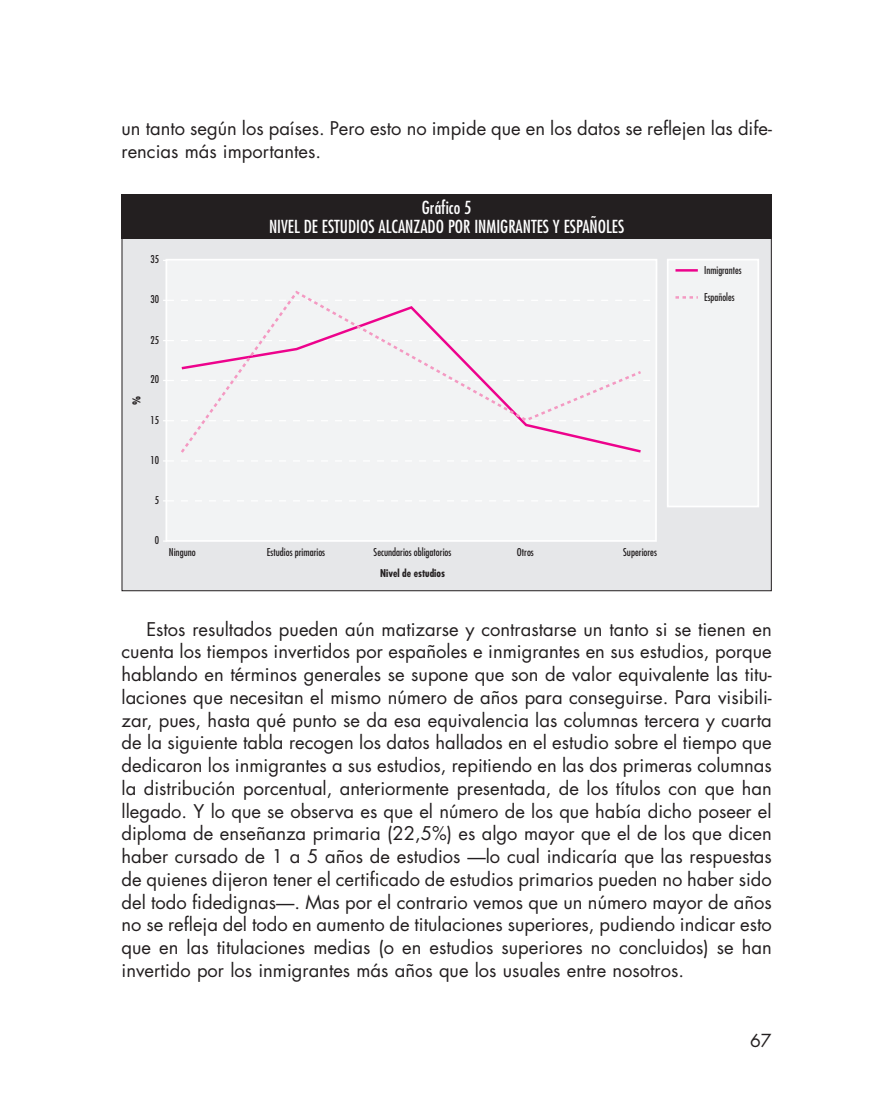
<style>
.page{position:relative;width:872px;height:1120px;background:#fff}
.page>*{position:absolute;margin:0;border:0;box-sizing:border-box;transform-origin:0 0}
.t1{font:18.38px/22.8px "Futura";color:#231f20}
.t2{font:condensed 17.5px/19.2px "Futura";color:#fff;text-align:center}
.t3{font:17.5px "Futura";color:#231f20}
.t4{font:condensed 10.5px "Futura";color:#231f20}
.t5{font:700 condensed 10.5px "Futura";color:#231f20}
</style>
<div class="page">
<div style="left:122px;top:195px;width:649px;height:396px;background:#e6e7e9"></div>
<div style="left:165px;top:259px;width:492px;height:283px;background:#f2f3f4"></div>
<svg style="left:163px;top:500px;width:493px;height:1px"></svg>
<svg style="left:163px;top:460px;width:493px;height:2px"></svg>
<svg style="left:163px;top:420px;width:493px;height:1px"></svg>
<svg style="left:163px;top:380px;width:493px;height:1px"></svg>
<svg style="left:163px;top:340px;width:493px;height:1px"></svg>
<svg style="left:163px;top:300px;width:493px;height:1px"></svg>
<div style="left:666px;top:259px;width:93px;height:248px;background:#f2f3f4;border:2px solid #fff"></div>
<hr style="left:675px;top:269px;width:22px;height:3px;background:#ed028c">
<svg style="left:675px;top:296px;width:22px;height:3px"></svg>
<div style="left:178px;top:289px;width:465px;height:166px;background:#f2f3f4"></div>
<div style="left:121px;top:194px;width:650px;height:45px;background:#231f20"></div>
<p class="t1" style="left:121px;top:119px;width:651px">un tanto según los países. Pero esto no impide que en los datos se reflejen las dife&shy;rencias más importantes.</p>
<p class="t4" style="left:150px;top:255px;width:10px">35</p>
<p class="t4" style="left:150px;top:295px;width:10px">30</p>
<p class="t4" style="left:150px;top:335px;width:10px">25</p>
<p class="t5" style="left:132px;top:405px;width:11px;rotate:-90deg">%</p>
<p class="t4" style="left:150px;top:375px;width:10px">20</p>
<p class="t4" style="left:150px;top:415px;width:10px">15</p>
<p class="t4" style="left:150px;top:455px;width:10px">10</p>
<p class="t2" style="left:269px;top:199px;width:357px">Gráfico 5<br>NIVEL DE ESTUDIOS ALCANZADO POR INMIGRANTES Y ESPAÑOLES</p>
<p class="t4" style="left:155px;top:495px;width:6px">5</p>
<p class="t4" style="left:155px;top:535px;width:6px">0</p>
<p class="t4" style="left:169px;top:547px;width:29px">Ninguno</p>
<p class="t4" style="left:267px;top:547px;width:60px">Estudios primarios</p>
<p class="t4" style="left:373px;top:547px;width:79px">Secundarios obligatorios</p>
<p class="t4" style="left:517px;top:547px;width:18px">Otros</p>
<p class="t4" style="left:623px;top:547px;width:35px">Superiores</p>
<p class="t5" style="left:380px;top:569px;width:66px">Nivel de estudios</p>
<p class="t4" style="left:704px;top:265px;width:39px">Inmigrantes</p>
<p class="t4" style="left:704px;top:292px;width:32px">Españoles</p>
<p class="t1" style="left:121px;top:619px;width:651px;text-align:justify;text-indent:25px">Estos resultados pueden aún matizarse y contrastarse un tanto si se tienen en cuenta los tiempos invertidos por españoles e inmigrantes en sus estudios, porque hablando en términos generales se supone que son de valor equivalente las titu&shy;laciones que necesitan el mismo número de años para conseguirse. Para visibili&shy;zar, pues, hasta qué punto se da esa equivalencia las columnas tercera y cuarta de la siguiente tabla recogen los datos hallados en el estudio sobre el tiempo que dedicaron los inmigrantes a sus estudios, repitiendo en las dos primeras columnas la distribución porcentual, anteriormente presentada, de los títulos con que han llegado. Y lo que se observa es que el número de los que había dicho poseer el diploma de enseñanza primaria (22,5%) es algo mayor que el de los que dicen haber cursado de 1 a 5 años de estudios —lo cual indicaría que las respuestas de quienes dijeron tener el certificado de estudios primarios pueden no haber sido del todo fidedignas—. Mas por el contrario vemos que un número mayor de años no se refleja del todo en aumento de titulaciones superiores, pudiendo indicar esto que en las titulaciones medias (o en estudios superiores no concluidos) se han invertido por los inmigrantes más años que los usuales entre nosotros.</p>
<p class="t3" style="left:750px;top:1033px;width:23px">67</p>
</div>
